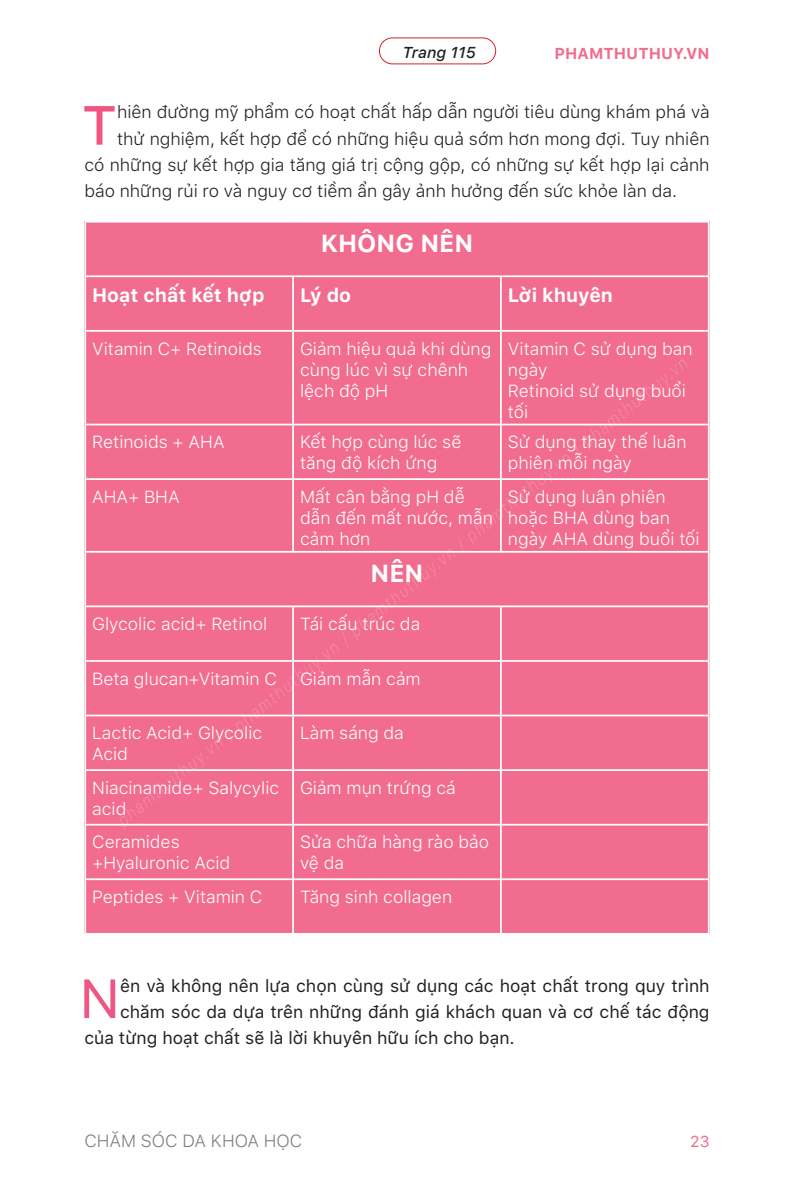
<style>
.page{position:relative;width:794px;height:1191px;background:#fff}
.page>*{position:absolute;margin:0;border:0;box-sizing:border-box;transform-origin:0 0}
.t1{font:500 54.77px "SFUI Text";color:#f05684}
.t2{font:54.77px "SFUI Text";color:#f05684}
.t3{font:700 24.5px "SFUI Text";color:#fff}
.t4{font:700 19.25px "SFUI Text";color:#fff}
.t5{font:300 17.5px/21px "SFUI Text";color:#fff}
.t6{font:300 17.5px "SFUI Text";color:#231f20}
.t7{font:17.5px "SFUI Text";color:#231f20}
.t8{font:300 17.5px "SFUI Text";color:#7e8083}
.t9{font:700 15.75px "SFUI Text";color:#f16c8f}
.t10{font:italic 500 15.75px "SFUI Text";color:#231f20}
.t11{font:15.75px "SFUI Text";color:#f16c8f}
</style>
<div class="page">
<div style="left:84px;top:221px;width:625px;height:712px;background:#f16c8f"></div>
<hr style="left:708px;top:222px;width:1px;height:53px;background:#fff">
<hr style="left:84px;top:221px;width:209px;height:1px;background:#fff">
<hr style="left:84px;top:222px;width:2px;height:53px;background:#fff">
<hr style="left:293px;top:221px;width:208px;height:1px;background:#fff">
<hr style="left:501px;top:221px;width:208px;height:1px;background:#fff">
<hr style="left:501px;top:275px;width:208px;height:2px;background:#fff">
<hr style="left:708px;top:277px;width:1px;height:53px;background:#fff">
<hr style="left:84px;top:330px;width:209px;height:2px;background:#fff">
<hr style="left:293px;top:330px;width:208px;height:2px;background:#fff">
<hr style="left:501px;top:330px;width:208px;height:2px;background:#fff">
<hr style="left:708px;top:332px;width:1px;height:92px;background:#fff">
<hr style="left:84px;top:424px;width:209px;height:1px;background:#fff">
<hr style="left:501px;top:424px;width:208px;height:1px;background:#fff">
<hr style="left:708px;top:425px;width:1px;height:53px;background:#fff">
<hr style="left:84px;top:478px;width:209px;height:2px;background:#fff">
<hr style="left:501px;top:478px;width:208px;height:2px;background:#fff">
<hr style="left:708px;top:480px;width:1px;height:71px;background:#fff">
<hr style="left:84px;top:551px;width:209px;height:1px;background:#fff">
<hr style="left:501px;top:551px;width:208px;height:1px;background:#fff">
<hr style="left:84px;top:605px;width:209px;height:2px;background:#fff">
<hr style="left:501px;top:605px;width:208px;height:2px;background:#fff">
<hr style="left:708px;top:607px;width:1px;height:53px;background:#fff">
<hr style="left:84px;top:660px;width:209px;height:2px;background:#fff">
<hr style="left:501px;top:660px;width:208px;height:2px;background:#fff">
<hr style="left:708px;top:662px;width:1px;height:52px;background:#fff">
<hr style="left:84px;top:714px;width:209px;height:2px;background:#fff">
<hr style="left:501px;top:714px;width:208px;height:2px;background:#fff">
<hr style="left:708px;top:716px;width:1px;height:53px;background:#fff">
<hr style="left:84px;top:769px;width:209px;height:2px;background:#fff">
<hr style="left:501px;top:769px;width:208px;height:2px;background:#fff">
<hr style="left:708px;top:771px;width:1px;height:52px;background:#fff">
<hr style="left:84px;top:823px;width:209px;height:2px;background:#fff">
<hr style="left:501px;top:823px;width:208px;height:2px;background:#fff">
<hr style="left:708px;top:825px;width:1px;height:53px;background:#fff">
<hr style="left:84px;top:878px;width:209px;height:2px;background:#fff">
<hr style="left:293px;top:878px;width:208px;height:2px;background:#fff">
<hr style="left:501px;top:878px;width:208px;height:2px;background:#fff">
<hr style="left:708px;top:880px;width:1px;height:53px;background:#fff">
<hr style="left:84px;top:275px;width:209px;height:2px;background:#fff">
<hr style="left:84px;top:277px;width:2px;height:53px;background:#fff">
<hr style="left:84px;top:332px;width:2px;height:92px;background:#fff">
<hr style="left:84px;top:425px;width:2px;height:53px;background:#fff">
<hr style="left:84px;top:480px;width:2px;height:71px;background:#fff">
<hr style="left:84px;top:552px;width:2px;height:53px;background:#fff">
<hr style="left:84px;top:607px;width:2px;height:53px;background:#fff">
<hr style="left:84px;top:662px;width:2px;height:52px;background:#fff">
<hr style="left:84px;top:716px;width:2px;height:53px;background:#fff">
<hr style="left:84px;top:771px;width:2px;height:52px;background:#fff">
<hr style="left:84px;top:825px;width:2px;height:53px;background:#fff">
<hr style="left:84px;top:880px;width:2px;height:53px;background:#fff">
<hr style="left:293px;top:275px;width:208px;height:2px;background:#fff">
<hr style="left:292px;top:277px;width:2px;height:53px;background:#fff">
<hr style="left:500px;top:277px;width:2px;height:53px;background:#fff">
<hr style="left:292px;top:332px;width:2px;height:92px;background:#fff">
<hr style="left:500px;top:332px;width:2px;height:92px;background:#fff">
<hr style="left:708px;top:552px;width:1px;height:53px;background:#fff">
<hr style="left:292px;top:825px;width:2px;height:53px;background:#fff">
<hr style="left:500px;top:825px;width:2px;height:53px;background:#fff">
<hr style="left:292px;top:880px;width:2px;height:53px;background:#fff">
<hr style="left:500px;top:880px;width:2px;height:53px;background:#fff">
<svg style="left:119px;top:359px;width:568px;height:471px"></svg>
<div style="left:379px;top:37px;width:117px;height:27px;border:1px solid #d1232a;border-radius:13px"></div>
<p class="t10" style="left:402px;top:41px;width:75px">Trang 115</p>
<p class="t9" style="left:554px;top:42px;width:156px">PHAMTHUTHUY.VN</p>
<p class="t1" style="left:82px;top:86px;width:37px">T</p>
<p class="t6" style="left:117px;top:100px;width:594px">hiên đường mỹ phẩm có hoạt chất hấp dẫn người tiêu dùng khám phá và</p>
<p class="t6" style="left:117px;top:126px;width:594px">thử nghiệm, kết hợp để có những hiệu quả sớm hơn mong đợi. Tuy nhiên</p>
<p class="t6" style="left:84px;top:153px;width:627px">có những sự kết hợp gia tăng giá trị cộng gộp, có những sự kết hợp lại cảnh</p>
<p class="t6" style="left:84px;top:179px;width:594px">báo những rủi ro và nguy cơ tiềm ẩn gây ảnh hưởng đến sức khỏe làn da.</p>
<p class="t3" style="left:321px;top:225px;width:154px">KHÔNG NÊN</p>
<p class="t4" style="left:92px;top:281px;width:174px">Hoạt chất kết hợp</p>
<p class="t4" style="left:300px;top:281px;width:53px">Lý do</p>
<p class="t4" style="left:508px;top:281px;width:107px">Lời khuyên</p>
<p class="t5" style="left:92px;top:337px;width:171px">Vitamin C+ Retinoids</p>
<p class="t5" style="left:300px;top:337px;width:193px">Giảm hiệu quả khi dùng cùng lúc vì sự chênh lệch độ pH</p>
<p class="t5" style="left:508px;top:337px;width:186px">Vitamin C sử dụng ban ngày</p>
<p class="t5" style="left:508px;top:379px;width:180px">Retinoid sử dụng buổi tối</p>
<p class="t5" style="left:92px;top:431px;width:134px">Retinoids + AHA</p>
<p class="t5" style="left:300px;top:431px;width:163px">Kết hợp cùng lúc sẽ tăng độ kích ứng</p>
<p class="t5" style="left:508px;top:431px;width:180px">Sử dụng thay thế luân phiên mỗi ngày</p>
<p class="t5" style="left:92px;top:485px;width:89px">AHA+ BHA</p>
<p class="t5" style="left:300px;top:485px;width:194px">Mất cân bằng pH dễ dẫn đến mất nước, mẫn cảm hơn</p>
<p class="t5" style="left:508px;top:485px;width:193px">Sử dụng luân phiên hoặc BHA dùng ban ngày AHA dùng buổi tối</p>
<p class="t3" style="left:370px;top:555px;width:54px">NÊN</p>
<p class="t5" style="left:92px;top:613px;width:176px">Glycolic acid+ Retinol</p>
<p class="t5" style="left:300px;top:613px;width:122px">Tái cấu trúc da</p>
<p class="t5" style="left:92px;top:667px;width:186px">Beta glucan+Vitamin C</p>
<p class="t5" style="left:300px;top:667px;width:122px">Giảm mẫn cảm</p>
<p class="t5" style="left:92px;top:722px;width:171px">Lactic Acid+ Glycolic<br>Acid</p>
<p class="t5" style="left:300px;top:722px;width:105px">Làm sáng da</p>
<p class="t5" style="left:92px;top:776px;width:188px">Niacinamide+ Salycylic acid</p>
<p class="t5" style="left:300px;top:776px;width:157px">Giảm mụn trứng cá</p>
<p class="t5" style="left:92px;top:831px;width:89px">Ceramides</p>
<p class="t5" style="left:92px;top:852px;width:140px">+Hyaluronic Acid</p>
<p class="t5" style="left:300px;top:831px;width:191px">Sửa chữa hàng rào bảo vệ da</p>
<p class="t5" style="left:92px;top:885px;width:172px">Peptides + Vitamin C</p>
<p class="t5" style="left:300px;top:885px;width:154px">Tăng sinh collagen</p>
<p class="t2" style="left:79px;top:960px;width:42px">N</p>
<p class="t7" style="left:120px;top:973px;width:591px">ên và không nên lựa chọn cùng sử dụng các hoạt chất trong quy trình</p>
<p class="t7" style="left:120px;top:999px;width:591px">chăm sóc da dựa trên những đánh giá khách quan và cơ chế tác động</p>
<p class="t7" style="left:84px;top:1025px;width:432px">của từng hoạt chất sẽ là lời khuyên hữu ích cho bạn.</p>
<p class="t8" style="left:84px;top:1128px;width:219px">CHĂM SÓC DA KHOA HỌC</p>
<p class="t11" style="left:690px;top:1130px;width:21px">23</p>
</div>
